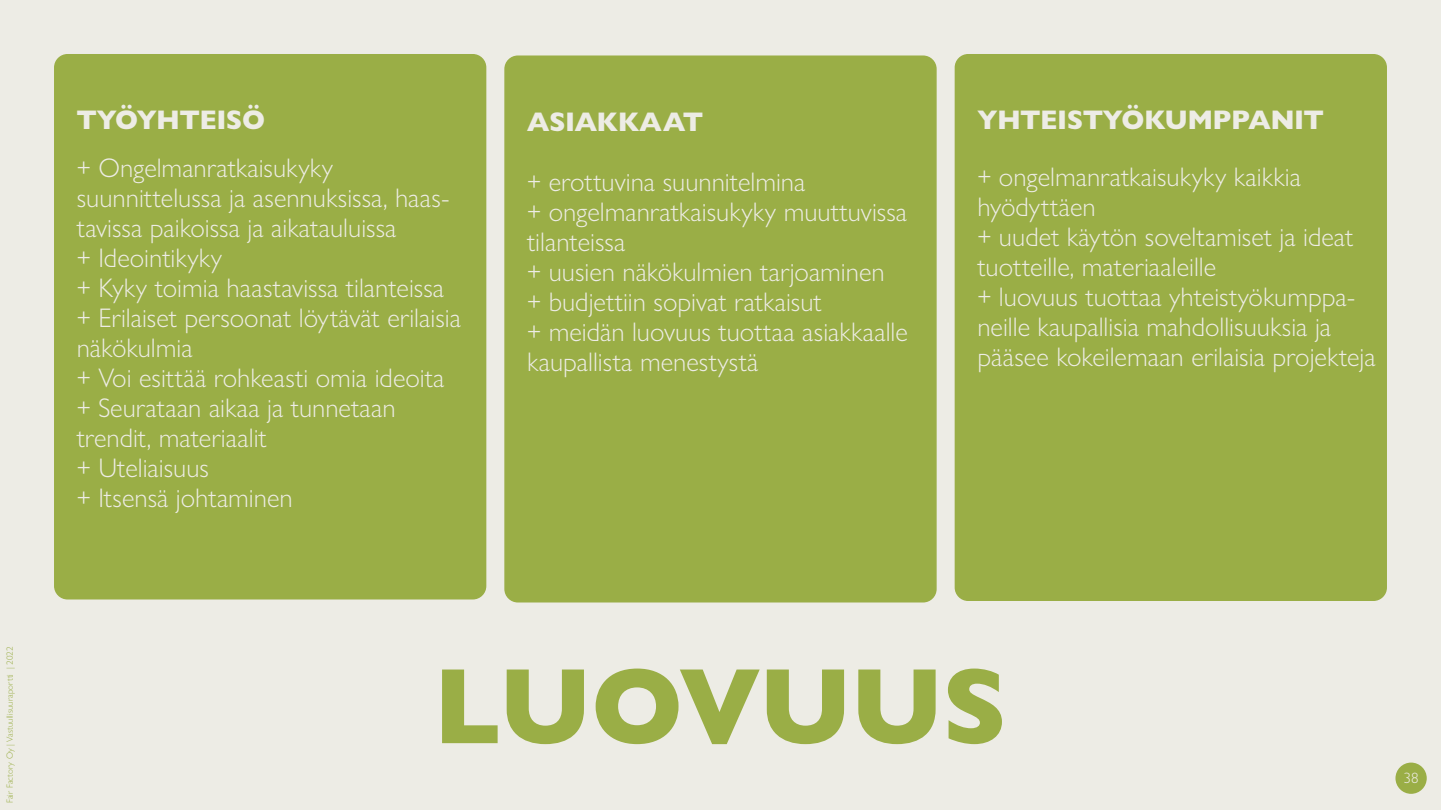
<style>
.page{position:relative;width:1441px;height:810px;background:#fff}
.page>*{position:absolute;margin:0;border:0;box-sizing:border-box;transform-origin:0 0}
.t1{font:800 108px "Gill Sans Nova";color:#9aae46}
.t2{font:300 27px/30px "Gill Sans Nova";color:#edece5}
.t3{font:800 27px "Gill Sans Nova";color:#edece5}
.t4{font:300 15px "Gill Sans Nova";color:#eeece5}
.t5{font:300 9px "Gill Sans Nova";color:#9aae46}
</style>
<div class="page">
<div style="left:0;top:0;width:1440px;height:810px;background:#edece5"></div>
<div style="left:1395px;top:763px;width:31px;height:31px;background:#9aae46;border-radius:50%"></div>
<div style="left:505px;top:56px;width:430px;height:546px;background:#9aae46;border-radius:13px"></div>
<div style="left:504px;top:55px;width:432px;height:548px;border:2px solid #9aae46;border-radius:13px"></div>
<div style="left:955px;top:55px;width:430px;height:545px;background:#9aae46;border-radius:13px"></div>
<div style="left:954px;top:54px;width:432px;height:547px;border:2px solid #9aae46;border-radius:13px"></div>
<div style="left:55px;top:55px;width:430px;height:544px;background:#9aae46;border-radius:13px"></div>
<div style="left:54px;top:54px;width:432px;height:546px;border:2px solid #9aae46;border-radius:13px"></div>
<p class="t5" style="left:7px;top:803px;width:158px;rotate:-90deg">Fair Factory Oy | Vastuullisuuraportti | 2022</p>
<p class="t3" style="left:77px;top:105px;width:190px">TYÖYHTEISÖ</p>
<p class="t2" style="left:77px;top:156px;width:385px">+ Ongelmanratkaisukyky suunnittelussa ja asennuksissa, haas&shy;tavissa paikoissa ja aikatauluissa<br>+ Ideointikyky<br>+ Kyky toimia haastavissa tilanteissa + Erilaiset persoonat löytävät erilaisia näkökulmia<br>+ Voi esittää rohkeasti omia ideoita + Seurataan aikaa ja tunnetaan trendit, materiaalit<br>+ Uteliaisuus<br>+ Itsensä johtaminen</p>
<p class="t3" style="left:527px;top:106px;width:177px">ASIAKKAAT</p>
<p class="t2" style="left:527px;top:169px;width:382px">+ erottuvina suunnitelmina<br>+ ongelmanratkaisukyky muuttuvissa tilanteissa<br>+ uusien näkökulmien tarjoaminen<br>+ budjettiin sopivat ratkaisut<br>+ meidän luovuus tuottaa asiakkaalle kaupallista menestystä</p>
<p class="t3" style="left:977px;top:105px;width:348px">YHTEISTYÖKUMPPANIT</p>
<p class="t2" style="left:977px;top:165px;width:400px">+ ongelmanratkaisukyky kaikkia hyödyttäen<br>+ uudet käytön soveltamiset ja ideat tuotteille, materiaaleille<br>+ luovuus tuottaa yhteistyökumppa&shy;neille kaupallisia mahdollisuuksia ja pääsee kokeilemaan erilaisia projekteja</p>
<h1 class="t1" style="left:434px;top:646px;width:574px">LUOVUUS</h1>
<p class="t4" style="left:1403px;top:773px;width:16px">38</p>
</div>
